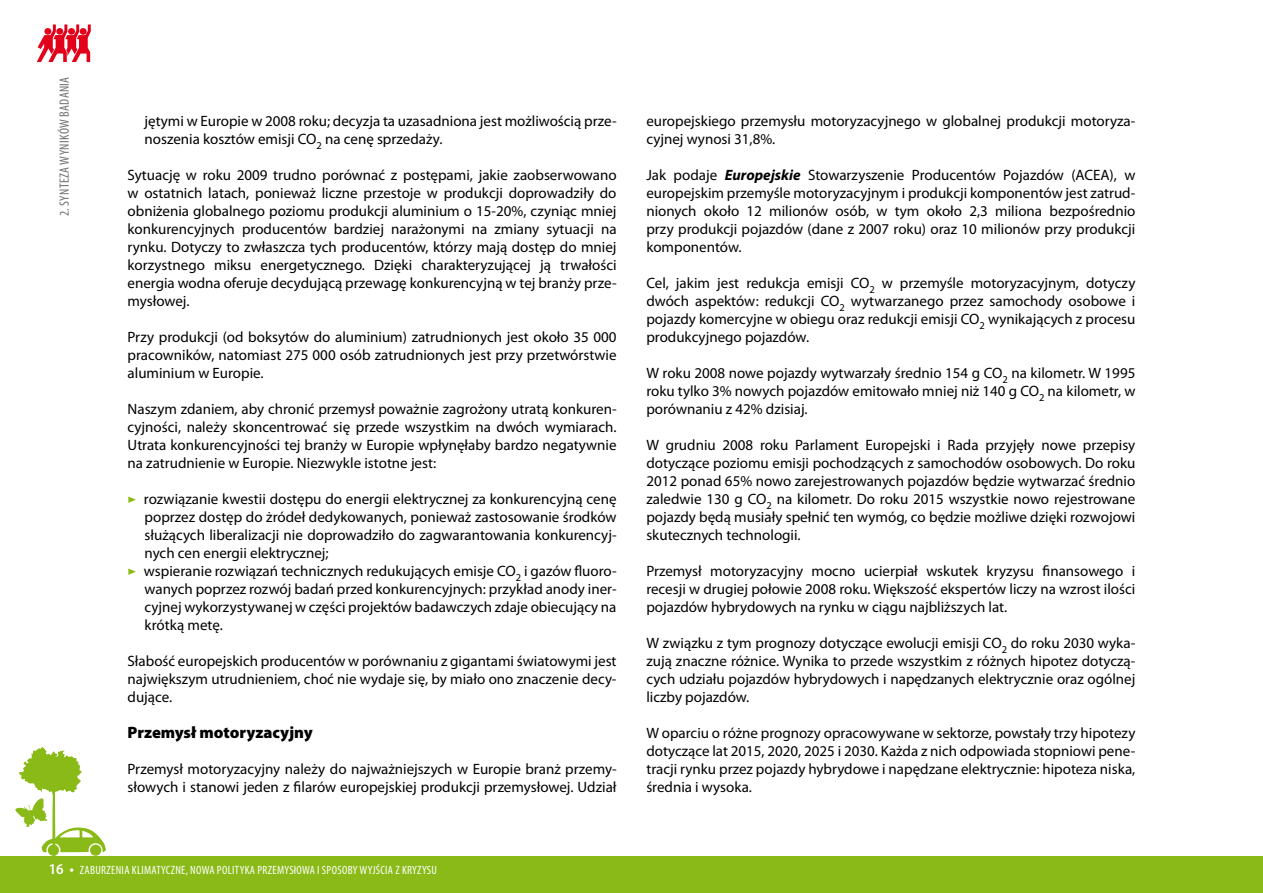
<style>
.page{position:relative;width:1263px;height:893px;background:#fff}
.page>*{position:absolute;margin:0;border:0;box-sizing:border-box;transform-origin:0 0}
.t1{font:900 16.5px "Myriad Pro";color:#000}
.t2{font:15px/18px "Myriad Pro";color:#000;text-align:justify}
.t3{font:condensed 13.5px "Myriad Pro";letter-spacing:.025em;color:#707172}
.t4{font:condensed 12px "Myriad Pro";letter-spacing:.025em;color:#fff}
.s1{font-family:"The Sans Bold Caps";color:#89ba17}
.s2{font-weight:600;font-stretch:semi-condensed;font-size:15px}
.s3{font-weight:700;font-style:italic}
</style>
<div class="page">
<svg style="left:37px;top:24px;width:54px;height:38px"></svg>
<div style="left:0;top:856px;width:1263px;height:37px;background:#89ba17"></div>
<svg style="left:15px;top:746px;width:91px;height:110px"></svg>
<p class="t3" style="left:57px;top:216px;width:141px;rotate:-90deg">2. SYNTEZA WYNIKÓW BADANIA</p>
<p class="t2" style="left:145px;top:112px;width:473px">jętymi w Europie w 2008 roku; decyzja ta uzasadniona jest możliwością prze&shy;noszenia kosztów emisji CO<sub>2</sub> na cenę sprzedaży.</p>
<p class="t2" style="left:128px;top:166px;width:491px">Sytuację w roku 2009 trudno porównać z postępami, jakie zaobserwowano w ostatnich latach, ponieważ liczne przestoje w produkcji doprowadziły do obniżenia globalnego poziomu produkcji aluminium o 15-20%, czyniąc mniej konkurencyjnych producentów bardziej narażonymi na zmiany sytuacji na rynku. Dotyczy to zwłaszcza tych producentów, którzy mają dostęp do mniej korzystnego miksu energetycznego. Dzięki charakteryzującej ją trwałości energia wodna oferuje decydującą przewagę konkurencyjną w tej branży prze&shy;mysłowej.</p>
<p class="t2" style="left:128px;top:328px;width:490px">Przy produkcji (od boksytów do aluminium) zatrudnionych jest około 35 000 pracowników, natomiast 275 000 osób zatrudnionych jest przy przetwórstwie aluminium w Europie.</p>
<p class="t2" style="left:128px;top:400px;width:491px">Naszym zdaniem, aby chronić przemysł poważnie zagrożony utratą konkuren&shy;cyjności, należy skoncentrować się przede wszystkim na dwóch wymiarach.<br>Utrata konkurencyjności tej branży w Europie wpłynęłaby bardzo negatywnie na zatrudnienie w Europie. Niezwykle istotne jest:</p>
<p class="t2" style="left:128px;top:490px;width:490px"><span class="s1">&gt;</span> rozwiązanie kwestii dostępu do energii elektrycznej za konkurencyjną cenę</p>
<p class="t2" style="left:145px;top:508px;width:473px">poprzez dostęp do żródeł dedykowanych, ponieważ zastosowanie środków</p>
<p class="t2" style="left:145px;top:526px;width:473px">służących liberalizacji nie doprowadziło do zagwarantowania konkurencyj-</p>
<p class="t2" style="left:145px;top:544px;width:186px">nych cen energii elektrycznej;</p>
<p class="t2" style="left:128px;top:562px;width:490px"><span class="s1">&gt;</span> wspieranie rozwiązań technicznych redukujących emisje CO<sub>2</sub> i gazów fluoro-</p>
<p class="t2" style="left:145px;top:580px;width:473px">wanych poprzez rozwój badań przed konkurencyjnych: przykład anody iner-</p>
<p class="t2" style="left:145px;top:598px;width:473px">cyjnej wykorzystywanej w części projektów badawczych zdaje obiecujący na</p>
<p class="t2" style="left:145px;top:616px;width:80px">krótką metę.</p>
<p class="t2" style="left:128px;top:652px;width:490px">Słabość europejskich producentów w porównaniu z gigantami światowymi jest największym utrudnieniem, choć nie wydaje się, by miało ono znaczenie decy&shy;dujące.</p>
<p class="t1" style="left:128px;top:723px;width:187px">Przemysł motoryzacyjny</p>
<p class="t2" style="left:128px;top:760px;width:490px">Przemysł motoryzacyjny należy do najważniejszych w Europie branż przemy&shy;słowych i stanowi jeden z filarów europejskiej produkcji przemysłowej. Udział</p>
<p class="t4" style="left:49px;top:864px;width:390px"><span class="s2">16 •</span> ZABURZENIA KLIMATYCZNE, NOWA POLITYKA PRZEMYSŁOWA I SPOSOBY WYJŚCIA Z KRYZYSU</p>
<p class="t2" style="left:646px;top:112px;width:490px">europejskiego przemysłu motoryzacyjnego w globalnej produkcji motoryza&shy;cyjnej wynosi 31,8%.</p>
<p class="t2" style="left:646px;top:166px;width:491px">Jak podaje <span class="s3">Europejskie</span> Stowarzyszenie Producentów Pojazdów (ACEA), w europejskim przemyśle motoryzacyjnym i produkcji komponentów jest zatrud&shy;nionych około 12 milionów osób, w tym około 2,3 miliona bezpośrednio przy produkcji pojazdów (dane z 2007 roku) oraz 10 milionów przy produkcji komponentów.</p>
<p class="t2" style="left:646px;top:274px;width:490px">Cel, jakim jest redukcja emisji CO<sub>2</sub> w przemyśle motoryzacyjnym, dotyczy dwóch aspektów: redukcji CO<sub>2</sub> wytwarzanego przez samochody osobowe i pojazdy komercyjne w obiegu oraz redukcji emisji CO<sub>2</sub> wynikających z procesu produkcyjnego pojazdów.</p>
<p class="t2" style="left:646px;top:364px;width:490px">W roku 2008 nowe pojazdy wytwarzały średnio 154 g CO<sub>2</sub> na kilometr. W 1995 roku tylko 3% nowych pojazdów emitowało mniej niż 140 g CO<sub>2</sub> na kilometr, w porównaniu z 42% dzisiaj.</p>
<p class="t2" style="left:646px;top:436px;width:491px">W grudniu 2008 roku Parlament Europejski i Rada przyjęły nowe przepisy dotyczące poziomu emisji pochodzących z samochodów osobowych. Do roku 2012 ponad 65% nowo zarejestrowanych pojazdów będzie wytwarzać średnio zaledwie 130 g CO<sub>2</sub> na kilometr. Do roku 2015 wszystkie nowo rejestrowane pojazdy będą musiały spełnić ten wymóg, co będzie możliwe dzięki rozwojowi skutecznych technologii.</p>
<p class="t2" style="left:646px;top:562px;width:490px">Przemysł motoryzacyjny mocno ucierpiał wskutek kryzysu finansowego i recesji w drugiej połowie 2008 roku. Większość ekspertów liczy na wzrost ilości pojazdów hybrydowych na rynku w ciągu najbliższych lat.</p>
<p class="t2" style="left:646px;top:634px;width:491px">W związku z tym prognozy dotyczące ewolucji emisji CO<sub>2</sub> do roku 2030 wyka&shy;zują znaczne różnice. Wynika to przede wszystkim z różnych hipotez dotyczą&shy;cych udziału pojazdów hybrydowych i napędzanych elektrycznie oraz ogólnej liczby pojazdów.</p>
<p class="t2" style="left:646px;top:724px;width:491px">W oparciu o różne prognozy opracowywane w sektorze, powstały trzy hipotezy dotyczące lat 2015, 2020, 2025 i 2030. Każda z nich odpowiada stopniowi pene&shy;tracji rynku przez pojazdy hybrydowe i napędzane elektrycznie: hipoteza niska, średnia i wysoka.</p>
</div>
